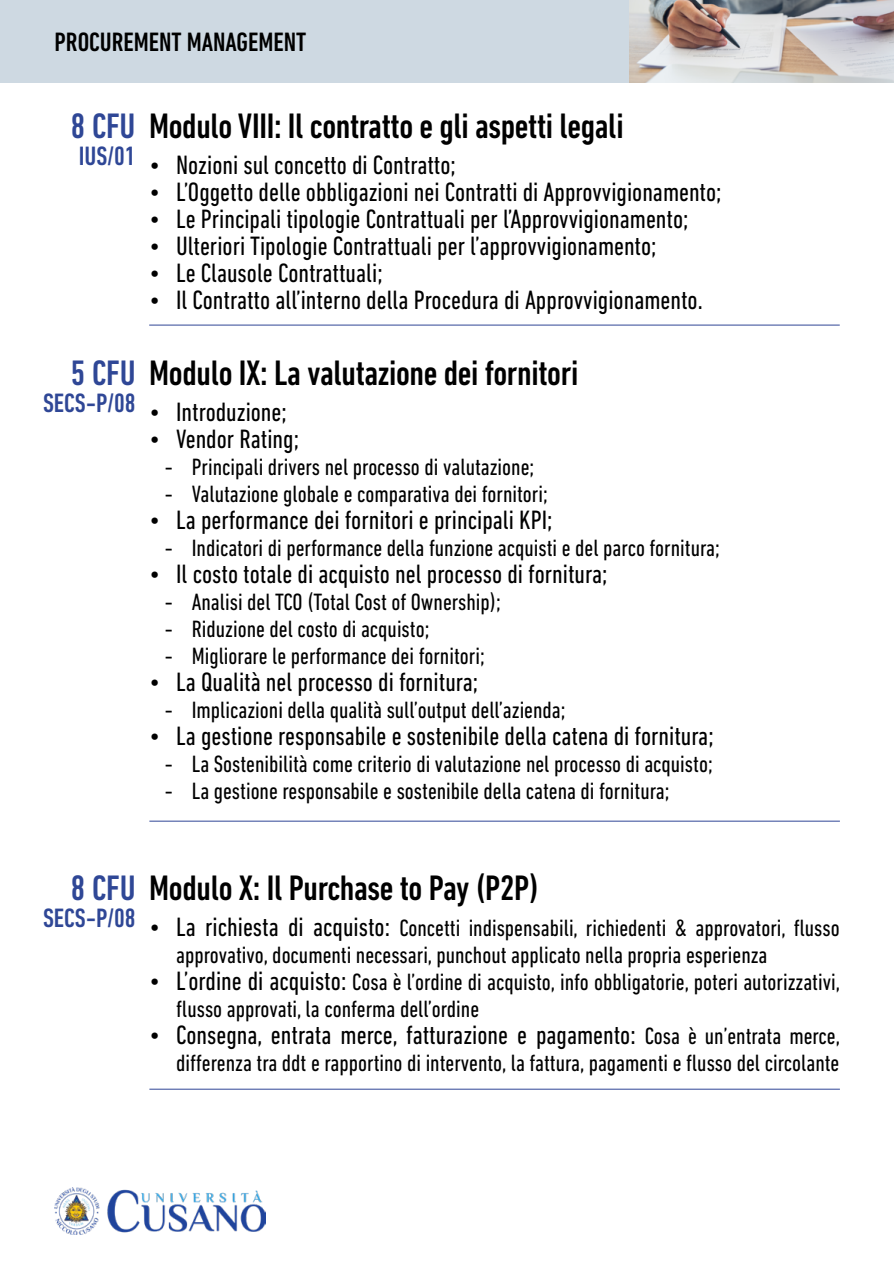
<style>
.page{position:relative;width:894px;height:1264px;background:#fff}
.page>*{position:absolute;margin:0;border:0;box-sizing:border-box;transform-origin:0 0}
.t1{font:500 condensed 36px "DIN Next LT Pro";letter-spacing:-.01em;color:#000}
.t2{font:condensed 27px "DIN Next LT Pro";color:#000}
.t3{font:500 condensed 27px "DIN Next LT Pro";color:#2f4796}
.t4{font:500 condensed 27px "DIN Next LT Pro";color:#000}
.t5{font:condensed 24px/27px "DIN Next LT Pro";color:#000}
.s1{color:#2f4796}
.s2{font-size:27px}
.s3{font-size:24px}
</style>
<div class="page">
<img style="left:54px;top:1187px;width:211px;height:47px">
<div style="left:0;top:0;width:893px;height:83px;background:#ced9e2"></div>
<hr style="left:149px;top:325px;width:690px;height:1px;background:#304696">
<hr style="left:149px;top:820px;width:690px;height:1px;background:#304696">
<hr style="left:149px;top:1088px;width:690px;height:1px;background:#304696">
<img style="left:630px;top:0;width:263px;height:83px">
<p class="t4" style="left:54px;top:26px;width:253px">PROCUREMENT MANAGEMENT</p>
<p class="t1" style="left:71px;top:105px;width:554px"><span class="s1">8 CFU</span> Modulo VIII: Il contratto e gli aspetti legali</p>
<p class="t2" style="left:149px;top:149px;width:308px">• Nozioni sul concetto di Contratto;</p>
<p class="t2" style="left:149px;top:176px;width:574px">• L’Oggetto delle obbligazioni nei Contratti di Approvvigionamento;</p>
<p class="t2" style="left:149px;top:203px;width:541px">• Le Principali tipologie Contrattuali per l’Approvvigionamento;</p>
<p class="t2" style="left:149px;top:230px;width:509px">• Ulteriori Tipologie Contrattuali per l’approvvigionamento;</p>
<p class="t2" style="left:149px;top:257px;width:235px">• Le Clausole Contrattuali;</p>
<p class="t2" style="left:149px;top:284px;width:555px">• Il Contratto all’interno della Procedura di Approvvigionamento.</p>
<p class="t3" style="left:79px;top:141px;width:58px">IUS/01</p>
<p class="t1" style="left:71px;top:352px;width:509px"><span class="s1">5 CFU</span> Modulo IX: La valutazione dei fornitori</p>
<p class="t2" style="left:149px;top:396px;width:139px">• Introduzione;</p>
<p class="t2" style="left:149px;top:423px;width:151px">• Vendor Rating;</p>
<p class="t5" style="left:165px;top:453px;width:371px">- Principali drivers nel processo di valutazione;</p>
<p class="t5" style="left:165px;top:480px;width:384px">- Valutazione globale e comparativa dei fornitori;</p>
<p class="t2" style="left:149px;top:504px;width:404px">• La performance dei fornitori e principali KPI;</p>
<p class="t5" style="left:165px;top:534px;width:556px">- Indicatori di performance della funzione acquisti e del parco fornitura;</p>
<p class="t2" style="left:149px;top:558px;width:459px">• Il costo totale di acquisto nel processo di fornitura;</p>
<p class="t5" style="left:165px;top:588px;width:337px">- Analisi del TCO (Total Cost of Ownership);</p>
<p class="t5" style="left:165px;top:615px;width:266px">- Riduzione del costo di acquisto;</p>
<p class="t5" style="left:165px;top:642px;width:321px">- Migliorare le performance dei fornitori;</p>
<p class="t2" style="left:149px;top:666px;width:330px">• La Qualità nel processo di fornitura;</p>
<p class="t5" style="left:165px;top:696px;width:402px">- Implicazioni della qualità sull’output dell’azienda;</p>
<p class="t2" style="left:149px;top:720px;width:566px">• La gestione responsabile e sostenibile della catena di fornitura;</p>
<p class="t5" style="left:165px;top:750px;width:549px">- La Sostenibilità come criterio di valutazione nel processo di acquisto;</p>
<p class="t5" style="left:165px;top:777px;width:506px">- La gestione responsabile e sostenibile della catena di fornitura;</p>
<p class="t3" style="left:43px;top:388px;width:94px">SECS-P/08</p>
<p class="t1" style="left:71px;top:867px;width:469px"><span class="s1">8 CFU</span> Modulo X: Il Purchase to Pay (P2P)</p>
<p class="t5" style="left:176px;top:913px;width:665px;text-indent:-27px"><span class="s2">• La richiesta di acquisto:</span> Concetti indispensabili, richiedenti &amp; approvatori, flusso approvativo, documenti necessari, punchout applicato nella propria esperienza</p>
<p class="t5" style="left:176px;top:967px;width:665px;text-indent:-27px"><span class="s2">• L’ordine di acquisto:</span> Cosa è l’ordine di acquisto, info obbligatorie, poteri autorizzativi, flusso approvati, la conferma dell’ordine</p>
<p class="t2" style="left:149px;top:1019px;width:692px">• Consegna, entrata merce, fatturazione e pagamento: <span class="s3">Cosa è un’entrata merce,</span></p>
<p class="t5" style="left:176px;top:1048px;width:664px">differenza tra ddt e rapportino di intervento, la fattura, pagamenti e flusso del circolante</p>
<p class="t3" style="left:43px;top:902px;width:94px">SECS-P/08</p>
</div>
